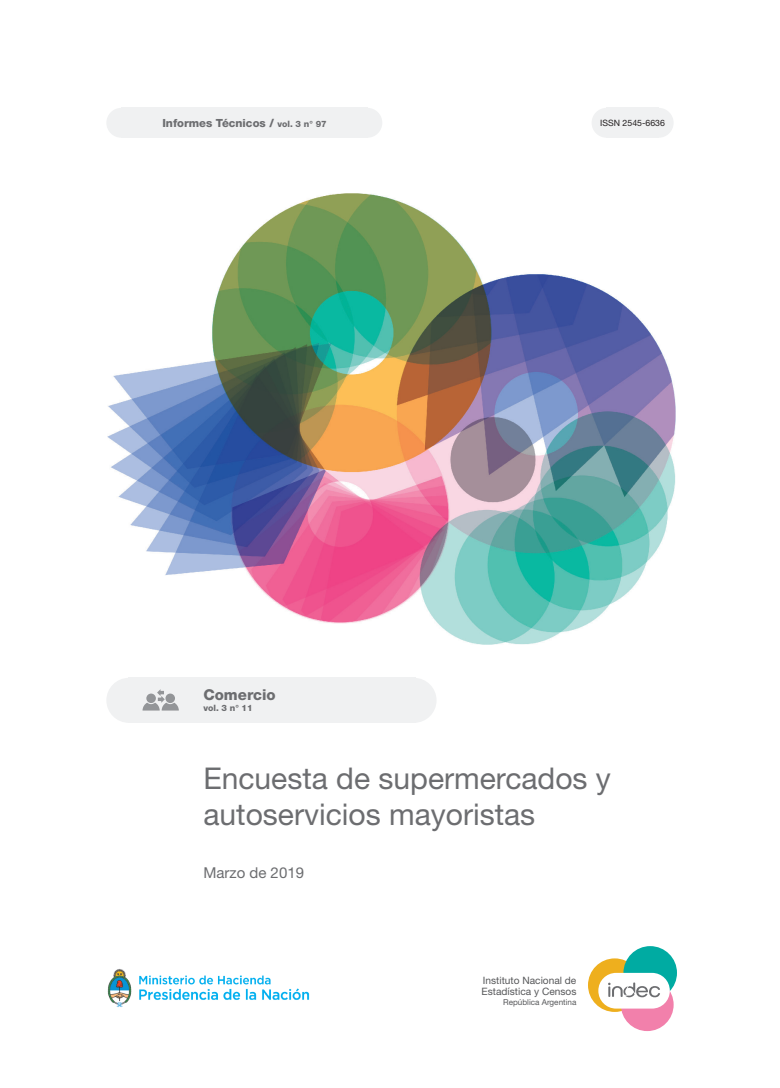
<style>
.page{position:relative;width:780px;height:1088px;background:#fff}
.page>*{position:absolute;margin:0;border:0;box-sizing:border-box;transform-origin:0 0}
.t1{font:30px/36px "Helvetica Neue LT Std";color:#6c6d70}
.t2{font:15px "Helvetica Neue LT Std";color:#6c6d70}
.t3{font:800 15px "Helvetica Neue LT Std";color:#6c6d70}
.t4{font:800 11.25px "Helvetica Neue LT Std";color:#6c6d70}
.t5{font:10.12px/10.5px "Helvetica Neue LT Std";color:#57585a}
.t6{font:8.75px "Helvetica Neue LT Std";color:#231f20}
.t7{font:800 8.75px "Helvetica Neue LT Std";color:#6c6d70}
.t8{font:8.12px "Helvetica Neue LT Std";color:#57585a}
.s1{font-size:8.75px}
</style>
<div class="page">
<div style="left:125px;top:108px;width:238px;height:30px;background:#f0f1f2"></div>
<svg style="left:610px;top:108px;width:44px;height:30px"></svg>
<div style="left:106px;top:108px;width:30px;height:30px;background:#f0f1f2;border-radius:50%"></div>
<div style="left:106px;top:678px;width:45px;height:45px;background:#f0f1f2;border-radius:50%"></div>
<div style="left:391px;top:678px;width:45px;height:45px;background:#f0f1f2;border-radius:50%"></div>
<div style="left:591px;top:108px;width:30px;height:30px;background:#f0f1f2;border-radius:50%"></div>
<div style="left:352px;top:108px;width:30px;height:30px;background:#f0f1f2;border-radius:50%"></div>
<div style="left:643px;top:108px;width:30px;height:30px;background:#f0f1f2;border-radius:50%"></div>
<div style="left:588px;top:958px;width:53px;height:54px;background:#eeaf1e;border-radius:50%"></div>
<div style="left:623px;top:946px;width:54px;height:53px;background:#00aba2;border-radius:50%"></div>
<div style="left:620px;top:978px;width:53px;height:53px;background:#f280ab;border-radius:50%"></div>
<div style="left:598px;top:973px;width:71px;height:35px;background:#fff;border-radius:18px"></div>
<svg style="left:608px;top:982px;width:52px;height:15px"></svg>
<div style="left:133px;top:678px;width:276px;height:45px;background:#f0f1f2"></div>
<img style="left:107px;top:194px;width:568px;height:451px">
<img style="left:107px;top:969px;width:203px;height:38px">
<p class="t4" style="left:162px;top:116px;width:166px">Informes Técnicos / <span class="s1">vol. 3 n° 97</span></p>
<p class="t3" style="left:203px;top:686px;width:74px">Comercio</p>
<p class="t7" style="left:203px;top:703px;width:51px">vol. 3 n° 11</p>
<p class="t6" style="left:600px;top:118px;width:66px">ISSN 2545-6636</p>
<p class="t1" style="left:203px;top:760px;width:409px">Encuesta de supermercados y autoservicios mayoristas</p>
<p class="t2" style="left:203px;top:864px;width:102px">Marzo de 2019</p>
<p class="t5" style="left:481px;top:975px;width:96px">Instituto Nacional de<br>Estadística y Censos</p>
<p class="t8" style="left:503px;top:997px;width:75px">República Argentina</p>
</div>
